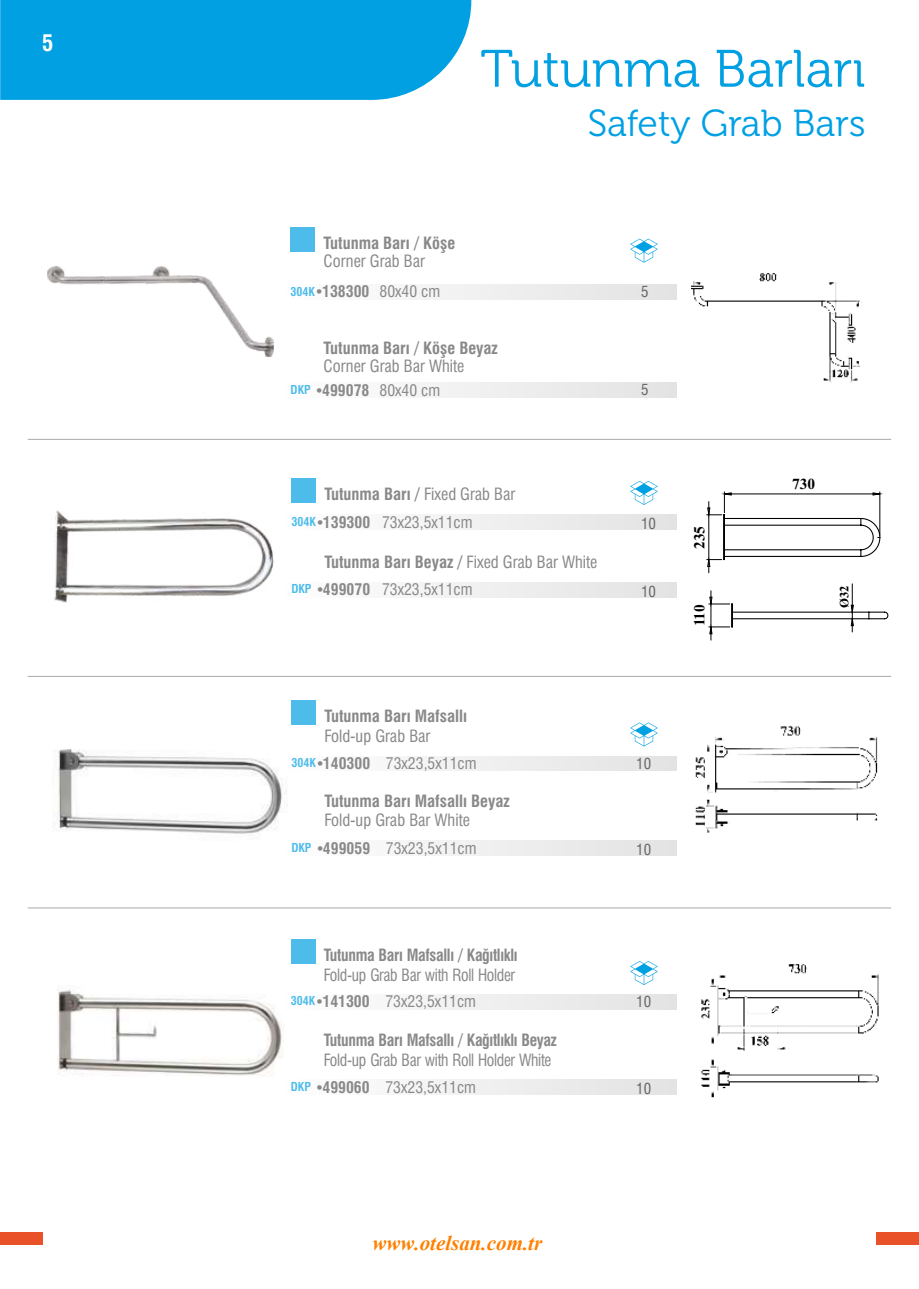
<style>
.page{position:relative;width:919px;height:1289px;background:#fff}
.page>*{position:absolute;margin:0;border:0;box-sizing:border-box;transform-origin:0 0}
.t1{font:52.5px "Museo 300";color:#00a0e3}
.t2{font:37.5px "Museo 300";color:#00a0e3}
.t3{font:700 condensed 22.5px "Swiss 721 BT";color:#fefefe}
.t4{font:italic 700 21px "Times New Roman";color:#ff8000}
.t5{font:700 condensed 16.5px "Swiss 721 BT";color:#898989}
.t6{font:700 condensed 16.5px "Swiss 721 BT";letter-spacing:-.02em;color:#898989;scale:.95 1}
.t7{font:condensed 16.5px "Swiss 721 BT";color:#898989}
.t8{font:condensed 16.5px "Swiss 721 BT";letter-spacing:-.02em;color:#898989;scale:.95 1}
.t9{font:condensed 15.75px "Swiss 721 BT";color:#898989}
.t10{font:700 15.45px "Times New Roman";color:#000}
.t11{font:condensed 15px "Swiss 721 BT";color:#676766}
.t12{font:700 12.75px "Times New Roman";color:#000}
.t13{font:700 condensed 12px "Swiss 721 BT";color:rgb(0 160 227/.7)}
.s1{font-family:"Arial";font-weight:700;font-stretch:normal}
.s2{font-weight:700}
.s3{font-weight:400}
</style>
<div class="page">
<div style="left:420px;top:284px;width:256px;height:15px;background:#ececec"></div>
<div style="left:420px;top:382px;width:256px;height:15px;background:#ececec"></div>
<div style="left:420px;top:514px;width:256px;height:15px;background:#ececec"></div>
<div style="left:420px;top:582px;width:256px;height:15px;background:#ececec"></div>
<div style="left:420px;top:756px;width:256px;height:15px;background:#ececec"></div>
<div style="left:420px;top:840px;width:256px;height:15px;background:#ececec"></div>
<div style="left:420px;top:994px;width:256px;height:15px;background:#ececec"></div>
<div style="left:420px;top:1079px;width:256px;height:15px;background:#ececec"></div>
<div style="left:0;top:0;width:471px;height:100px;background:#00a0e3"></div>
<img style="left:691px;top:273px;width:171px;height:110px">
<img style="left:53px;top:749px;width:234px;height:87px">
<img style="left:695px;top:725px;width:183px;height:107px">
<div style="left:291px;top:700px;width:25px;height:24px;background:#4dbceb"></div>
<img style="left:58px;top:985px;width:226px;height:91px">
<img style="left:701px;top:964px;width:178px;height:134px">
<div style="left:291px;top:938px;width:24px;height:25px;background:#4dbceb"></div>
<div style="left:290px;top:227px;width:25px;height:25px;background:#4dbceb"></div>
<hr style="left:28px;top:439px;width:863px;height:1px;background:#b2b3b3">
<hr style="left:28px;top:676px;width:863px;height:1px;background:#b2b3b3">
<hr style="left:28px;top:907px;width:863px;height:1px;background:#b2b3b3">
<div style="left:291px;top:478px;width:25px;height:25px;background:#4dbceb"></div>
<img style="left:54px;top:510px;width:220px;height:93px">
<svg style="left:708px;top:584px;width:180px;height:56px"></svg>
<svg style="left:706px;top:492px;width:174px;height:81px"></svg>
<svg style="left:630px;top:239px;width:27px;height:24px"></svg>
<svg style="left:630px;top:481px;width:27px;height:24px"></svg>
<svg style="left:630px;top:722px;width:27px;height:24px"></svg>
<svg style="left:630px;top:961px;width:27px;height:24px"></svg>
<div style="left:876px;top:1232px;width:42px;height:12px;background:#e95229"></div>
<div style="left:0;top:1232px;width:43px;height:12px;background:#e95229"></div>
<img style="left:48px;top:266px;width:225px;height:90px">
<h3 class="t3" style="left:42px;top:34px;width:13px">5</h3>
<h1 class="t1" style="left:480px;top:47px;width:386px">Tutunma Barları</h1>
<h2 class="t2" style="left:587px;top:107px;width:279px">Safety Grab Bars</h2>
<p class="t5" style="left:323px;top:236px;width:133px">Tutunma Barı / Köşe</p>
<p class="t7" style="left:323px;top:255px;width:103px">Corner Grab Bar</p>
<p class="t9" style="left:316px;top:285px;width:125px"><span class="s1">•</span><span class="s2">138300</span> 80x40 cm</p>
<p class="t13" style="left:290px;top:287px;width:26px">304K</p>
<p class="t11" style="left:641px;top:286px;width:9px">5</p>
<p class="t5" style="left:323px;top:341px;width:176px">Tutunma Barı / Köşe Beyaz</p>
<p class="t7" style="left:323px;top:359px;width:142px">Corner Grab Bar White</p>
<p class="t9" style="left:316px;top:383px;width:125px"><span class="s1">•</span><span class="s2">499078</span> 80x40 cm</p>
<p class="t13" style="left:290px;top:385px;width:22px">DKP</p>
<p class="t5" style="left:324px;top:488px;width:192px">Tutunma Barı / <span class="s3">Fixed Grab Bar</span></p>
<p class="t9" style="left:317px;top:516px;width:157px"><span class="s1">•</span><span class="s2">139300</span> 73x23,5x11cm</p>
<p class="t13" style="left:291px;top:517px;width:26px">304K</p>
<p class="t5" style="left:324px;top:555px;width:275px">Tutunma Barı Beyaz / <span class="s3">Fixed Grab Bar White</span></p>
<p class="t9" style="left:317px;top:583px;width:157px"><span class="s1">•</span><span class="s2">499070</span> 73x23,5x11cm</p>
<p class="t13" style="left:291px;top:584px;width:22px">DKP</p>
<p class="t5" style="left:324px;top:709px;width:144px">Tutunma Barı Mafsallı</p>
<p class="t7" style="left:324px;top:729px;width:108px">Fold-up Grab Bar</p>
<p class="t9" style="left:317px;top:757px;width:160px"><span class="s1">•</span><span class="s2">140300</span> 73x23,5x11cm</p>
<p class="t13" style="left:291px;top:758px;width:26px">304K</p>
<p class="t5" style="left:324px;top:794px;width:187px">Tutunma Barı Mafsallı Beyaz</p>
<p class="t7" style="left:324px;top:813px;width:147px">Fold-up Grab Bar White</p>
<p class="t9" style="left:317px;top:842px;width:160px"><span class="s1">•</span><span class="s2">499059</span> 73x23,5x11cm</p>
<p class="t13" style="left:291px;top:843px;width:22px">DKP</p>
<p class="t6" style="left:324px;top:948px;width:205px">Tutunma Barı Mafsallı / Kağıtlıklı</p>
<p class="t8" style="left:324px;top:968px;width:203px">Fold-up Grab Bar with Roll Holder</p>
<p class="t9" style="left:317px;top:995px;width:160px"><span class="s1">•</span><span class="s2">141300</span> 73x23,5x11cm</p>
<p class="t13" style="left:291px;top:996px;width:26px">304K</p>
<p class="t6" style="left:324px;top:1033px;width:247px">Tutunma Barı Mafsallı / Kağıtlıklı Beyaz</p>
<p class="t8" style="left:324px;top:1053px;width:241px">Fold-up Grab Bar with Roll Holder White</p>
<p class="t9" style="left:317px;top:1080px;width:160px"><span class="s1">•</span><span class="s2">499060</span> 73x23,5x11cm</p>
<p class="t13" style="left:291px;top:1081px;width:22px">DKP</p>
<p class="t11" style="left:641px;top:384px;width:9px">5</p>
<p class="t11" style="left:641px;top:518px;width:16px">10</p>
<p class="t11" style="left:641px;top:585px;width:16px">10</p>
<p class="t10" style="left:694px;top:549px;width:25px;rotate:-90deg">235</p>
<p class="t10" style="left:694px;top:626px;width:23px;rotate:-90deg">110</p>
<p class="t11" style="left:636px;top:757px;width:16px">10</p>
<p class="t11" style="left:636px;top:843px;width:16px">10</p>
<p class="t11" style="left:636px;top:996px;width:16px">10</p>
<p class="t11" style="left:636px;top:1082px;width:16px">10</p>
<h3 class="t4" style="left:372px;top:1228px;width:171px">www.otelsan.com.tr</h3>
<p class="t10" style="left:792px;top:479px;width:25px">730</p>
<p class="t12" style="left:839px;top:608px;width:24px;rotate:-90deg">Ø32</p>
</div>
